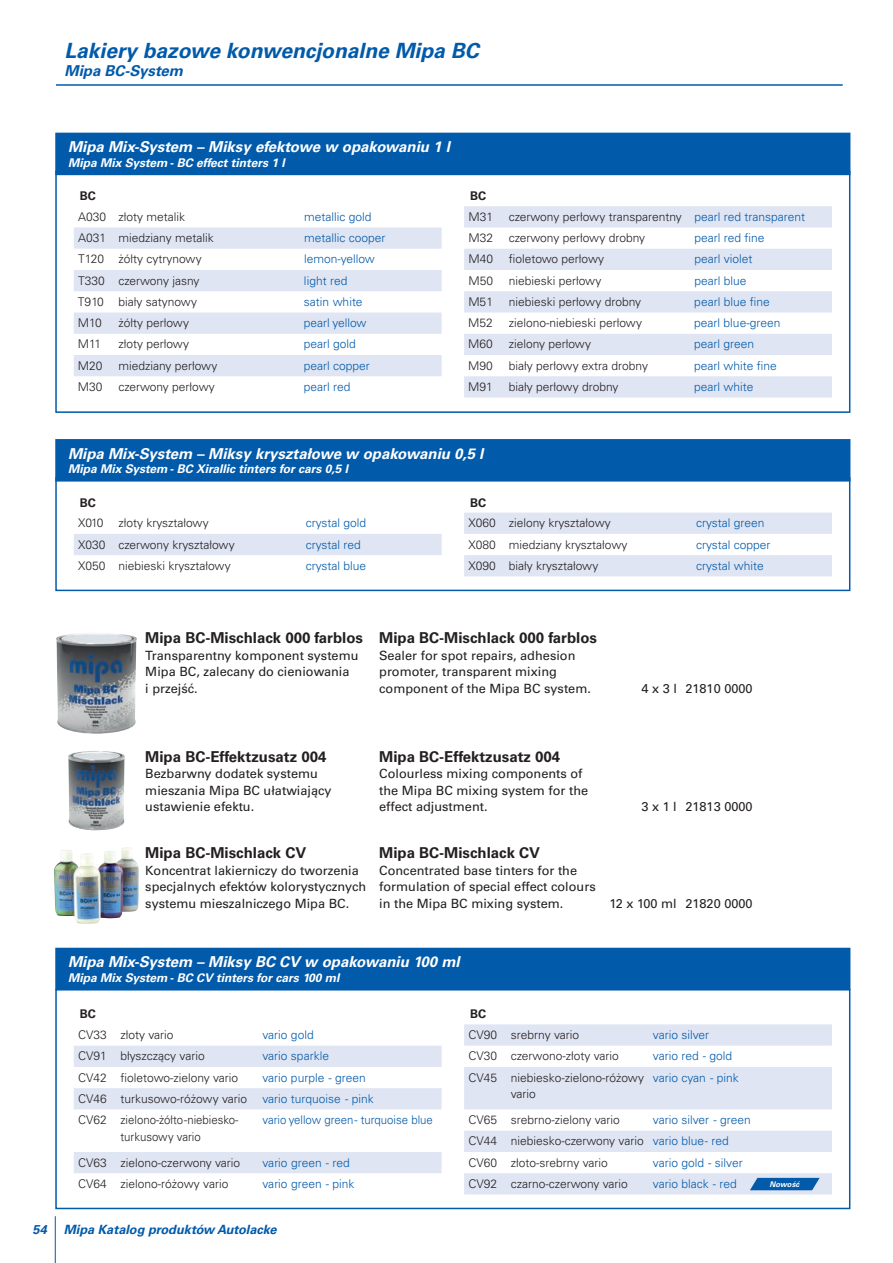
<style>
.page{position:relative;width:893px;height:1263px;background:#fff}
.page>*{position:absolute;margin:0;border:0;box-sizing:border-box;transform-origin:0 0}
.t1{font:italic 700 21px "Univers LT Pro 65";color:#015aaa}
.t2{font:700 15px "Univers LT Pro 65";color:#231f20}
.t3{font:italic 700 15px "Univers LT Pro 65";color:#fff}
.t4{font:italic 700 15px "Univers LT Pro 65";color:#015aaa}
.t5{font:12.75px/16.5px "Univers LT Pro 55 Roman";color:#231f20}
.t6{font:italic 700 12.75px "Univers LT Pro 65";color:#015aaa}
.t7{font:300 12px/16.5px "Univers LT Pro 45";color:#231f20}
.t8{font:300 12px "Univers LT Pro 45";color:#015aaa}
.t9{font:italic 700 12px "Univers LT Pro 65";color:#fff}
.t10{font:300 12px "Univers LT Pro 45";color:#015aaa;scale:.95 1}
.t11{font:700 12px "Univers LT Pro 65";color:#231f20}
.t12{font:italic 700 7.8px "Univers LT Pro 65";color:#fff}
.s1{color:#015aaa}
</style>
<div class="page">
<hr style="left:55px;top:1216px;width:1px;height:47px;background:#015aaa">
<hr style="left:56px;top:84px;width:787px;height:2px;background:#015aaa">
<div style="left:55px;top:133px;width:795px;height:42px;background:#015aaa"></div>
<svg style="left:55px;top:170px;width:796px;height:243px"></svg>
<div style="left:55px;top:439px;width:795px;height:43px;background:#015aaa"></div>
<svg style="left:55px;top:476px;width:796px;height:116px"></svg>
<img style="left:56px;top:633px;width:81px;height:101px">
<img style="left:68px;top:751px;width:57px;height:80px">
<img style="left:54px;top:847px;width:85px;height:77px">
<svg style="left:55px;top:988px;width:796px;height:222px"></svg>
<div style="left:55px;top:948px;width:795px;height:42px;background:#015aaa"></div>
<svg style="left:750px;top:1178px;width:70px;height:12px"></svg>
<h1 class="t1" style="left:65px;top:38px;width:416px">Lakiery bazowe konwencjonalne Mipa BC</h1>
<p class="t4" style="left:65px;top:62px;width:120px">Mipa BC-System</p>
<p class="t3" style="left:68px;top:138px;width:383px">Mipa Mix-System – Miksy efektowe w opakowaniu 1 l</p>
<p class="t9" style="left:68px;top:155px;width:218px">Mipa Mix System - BC effect tinters 1 l</p>
<p class="t11" style="left:80px;top:189px;width:18px">BC</p>
<p class="t7" style="left:78px;top:208px;width:109px">A030 złoty metalik</p>
<p class="t8" style="left:304px;top:209px;width:69px">metallic gold</p>
<p class="t7" style="left:78px;top:230px;width:137px">A031 miedziany metalik</p>
<p class="t8" style="left:304px;top:231px;width:83px">metallic cooper</p>
<p class="t7" style="left:78px;top:251px;width:125px">T120 żółty cytrynowy</p>
<p class="t8" style="left:304px;top:252px;width:72px">lemon-yellow</p>
<p class="t7" style="left:78px;top:272px;width:123px">T330 czerwony jasny</p>
<p class="t8" style="left:304px;top:273px;width:45px">light red</p>
<p class="t7" style="left:78px;top:293px;width:121px">T910 biały satynowy</p>
<p class="t8" style="left:304px;top:294px;width:60px">satin white</p>
<p class="t7" style="left:78px;top:315px;width:25px">M10</p>
<p class="t7" style="left:118px;top:315px;width:72px">żółty perłowy</p>
<p class="t8" style="left:304px;top:316px;width:64px">pearl yellow</p>
<p class="t7" style="left:78px;top:336px;width:25px">M11</p>
<p class="t7" style="left:118px;top:336px;width:72px">złoty perłowy</p>
<p class="t8" style="left:304px;top:337px;width:54px">pearl gold</p>
<p class="t7" style="left:78px;top:357px;width:26px">M20</p>
<p class="t7" style="left:118px;top:357px;width:101px">miedziany perłowy</p>
<p class="t8" style="left:304px;top:358px;width:68px">pearl copper</p>
<p class="t7" style="left:78px;top:378px;width:26px">M30</p>
<p class="t7" style="left:118px;top:378px;width:98px">czerwony perłowy</p>
<p class="t8" style="left:304px;top:379px;width:48px">pearl red</p>
<p class="t11" style="left:470px;top:189px;width:18px">BC</p>
<p class="t7" style="left:468px;top:208px;width:26px">M31</p>
<p class="t7" style="left:509px;top:208px;width:298px">czerwony perłowy transparentny <span class="s1">pearl red transparent</span></p>
<p class="t7" style="left:468px;top:230px;width:26px">M32</p>
<p class="t7" style="left:509px;top:230px;width:138px">czerwony perłowy drobny</p>
<p class="t8" style="left:694px;top:231px;width:72px">pearl red fine</p>
<p class="t7" style="left:468px;top:251px;width:26px">M40</p>
<p class="t7" style="left:509px;top:251px;width:97px">fioletowo perłowy</p>
<p class="t8" style="left:694px;top:252px;width:60px">pearl violet</p>
<p class="t7" style="left:468px;top:272px;width:26px">M50</p>
<p class="t7" style="left:509px;top:272px;width:94px">niebieski perłowy</p>
<p class="t8" style="left:694px;top:273px;width:54px">pearl blue</p>
<p class="t7" style="left:468px;top:293px;width:26px">M51</p>
<p class="t7" style="left:509px;top:293px;width:134px">niebieski perłowy drobny</p>
<p class="t8" style="left:694px;top:294px;width:77px">pearl blue fine</p>
<p class="t7" style="left:468px;top:315px;width:26px">M52</p>
<p class="t7" style="left:509px;top:315px;width:135px">zielono-niebieski perłowy</p>
<p class="t8" style="left:694px;top:316px;width:88px">pearl blue-green</p>
<p class="t7" style="left:468px;top:336px;width:26px">M60</p>
<p class="t7" style="left:509px;top:336px;width:84px">zielony perłowy</p>
<p class="t8" style="left:694px;top:337px;width:62px">pearl green</p>
<p class="t7" style="left:468px;top:357px;width:26px">M90</p>
<p class="t7" style="left:509px;top:357px;width:141px">biały perłowy extra drobny</p>
<p class="t8" style="left:694px;top:358px;width:84px">pearl white fine</p>
<p class="t7" style="left:468px;top:378px;width:26px">M91</p>
<p class="t7" style="left:509px;top:378px;width:111px">biały perłowy drobny</p>
<p class="t8" style="left:694px;top:379px;width:61px">pearl white</p>
<p class="t3" style="left:68px;top:444px;width:417px">Mipa Mix-System – Miksy kryształowe w opakowaniu 0,5 l</p>
<p class="t9" style="left:68px;top:462px;width:282px">Mipa Mix System - BC Xirallic tinters for cars 0,5 l</p>
<p class="t11" style="left:80px;top:495px;width:18px">BC</p>
<p class="t7" style="left:78px;top:515px;width:132px">X010 złoty kryształowy</p>
<p class="t8" style="left:306px;top:516px;width:62px">crystal gold</p>
<p class="t7" style="left:78px;top:536px;width:158px">X030 czerwony kryształowy</p>
<p class="t8" style="left:306px;top:537px;width:57px">crystal red</p>
<p class="t7" style="left:78px;top:557px;width:154px">X050 niebieski kryształowy</p>
<p class="t8" style="left:306px;top:558px;width:62px">crystal blue</p>
<p class="t11" style="left:470px;top:495px;width:18px">BC</p>
<p class="t7" style="left:468px;top:515px;width:144px">X060 zielony kryształowy</p>
<p class="t8" style="left:696px;top:516px;width:70px">crystal green</p>
<p class="t7" style="left:468px;top:536px;width:161px">X080 miedziany kryształowy</p>
<p class="t8" style="left:696px;top:537px;width:76px">crystal copper</p>
<p class="t7" style="left:468px;top:557px;width:132px">X090 biały kryształowy</p>
<p class="t8" style="left:696px;top:558px;width:69px">crystal white</p>
<p class="t2" style="left:145px;top:629px;width:219px">Mipa BC-Mischlack 000 farblos</p>
<p class="t5" style="left:145px;top:647px;width:215px">Transparentny komponent systemu<br>Mipa BC, zalecany do cieniowania<br>i przejść.</p>
<p class="t2" style="left:379px;top:629px;width:219px">Mipa BC-Mischlack 000 farblos</p>
<p class="t5" style="left:379px;top:647px;width:213px">Sealer for spot repairs, adhesion promoter, transparent mixing component of the Mipa BC system.</p>
<p class="t5" style="left:641px;top:680px;width:113px">4 x 3 l 21810 0000</p>
<p class="t2" style="left:145px;top:747px;width:183px">Mipa BC-Effektzusatz 004</p>
<p class="t5" style="left:145px;top:765px;width:188px">Bezbarwny dodatek systemu mieszania Mipa BC ułatwiający ustawienie efektu.</p>
<p class="t2" style="left:145px;top:844px;width:162px">Mipa BC-Mischlack CV</p>
<p class="t5" style="left:145px;top:862px;width:223px">Koncentrat lakierniczy do tworzenia specjalnych efektów kolorystycznych systemu mieszalniczego Mipa BC.</p>
<p class="t2" style="left:379px;top:747px;width:183px">Mipa BC-Effektzusatz 004</p>
<p class="t5" style="left:379px;top:765px;width:211px">Colourless mixing components of the Mipa BC mixing system for the effect adjustment.</p>
<p class="t2" style="left:379px;top:844px;width:162px">Mipa BC-Mischlack CV</p>
<p class="t5" style="left:379px;top:862px;width:218px">Concentrated base tinters for the formulation of special effect colours in the Mipa BC mixing system.</p>
<p class="t5" style="left:641px;top:798px;width:113px">3 x 1 l 21813 0000</p>
<p class="t5" style="left:609px;top:895px;width:145px">12 x 100 ml 21820 0000</p>
<p class="t3" style="left:68px;top:953px;width:393px">Mipa Mix-System – Miksy BC CV w opakowaniu 100 ml</p>
<p class="t9" style="left:68px;top:970px;width:273px">Mipa Mix System - BC CV tinters for cars 100 ml</p>
<p class="t11" style="left:80px;top:1007px;width:18px">BC</p>
<p class="t7" style="left:78px;top:1026px;width:97px">CV33 złoty vario</p>
<p class="t8" style="left:263px;top:1027px;width:53px">vario gold</p>
<p class="t7" style="left:78px;top:1048px;width:128px">CV91 błyszczący vario</p>
<p class="t8" style="left:263px;top:1049px;width:68px">vario sparkle</p>
<p class="t7" style="left:78px;top:1069px;width:162px">CV42 fioletowo-zielony vario</p>
<p class="t8" style="left:263px;top:1070px;width:105px">vario purple - green</p>
<p class="t7" style="left:78px;top:1090px;width:171px">CV46 turkusowo-różowy vario</p>
<p class="t8" style="left:263px;top:1091px;width:113px">vario turquoise - pink</p>
<p class="t7" style="left:78px;top:1111px;width:162px;text-align:center">CV62 zielono-żółto -niebiesko&shy;turkusowy vario</p>
<p class="t10" style="left:263px;top:1112px;width:181px">vario yellow green - turquoise blue</p>
<p class="t7" style="left:78px;top:1154px;width:164px">CV63 zielono-czerwony vario</p>
<p class="t8" style="left:263px;top:1155px;width:89px">vario green - red</p>
<p class="t7" style="left:78px;top:1175px;width:152px">CV64 zielono-różowy vario</p>
<p class="t8" style="left:263px;top:1176px;width:94px">vario green - pink</p>
<p class="t11" style="left:470px;top:1007px;width:18px">BC</p>
<p class="t7" style="left:468px;top:1026px;width:112px">CV90 srebrny vario</p>
<p class="t8" style="left:653px;top:1027px;width:58px">vario silver</p>
<p class="t7" style="left:468px;top:1048px;width:152px">CV30 czerwono-złoty vario</p>
<p class="t8" style="left:653px;top:1049px;width:81px">vario red - gold</p>
<p class="t7" style="left:511px;top:1069px;width:135px;text-indent:-43px">CV45 niebiesko-zielono-różowy vario</p>
<p class="t8" style="left:653px;top:1070px;width:87px">vario cyan - pink</p>
<p class="t7" style="left:468px;top:1111px;width:153px">CV65 srebrno-zielony vario</p>
<p class="t7" style="left:468px;top:1109px;width:284px;line-height:21.3px;text-indent:185px"><span class="s1">vario silver - green<br></span>CV44 niebiesko-czerwony vario <span class="s1">vario blue - red<br></span>CV60 złoto-srebrny vario</p>
<p class="t8" style="left:653px;top:1155px;width:91px">vario gold - silver</p>
<p class="t7" style="left:468px;top:1175px;width:161px">CV92 czarno-czerwony vario</p>
<p class="t8" style="left:653px;top:1176px;width:86px">vario black - red</p>
<p class="t6" style="left:33px;top:1222px;width:16px">54</p>
<p class="t6" style="left:64px;top:1222px;width:214px">Mipa Katalog produktów Autolacke</p>
<p class="t12" style="left:769px;top:1179px;width:32px">Nowość</p>
</div>
